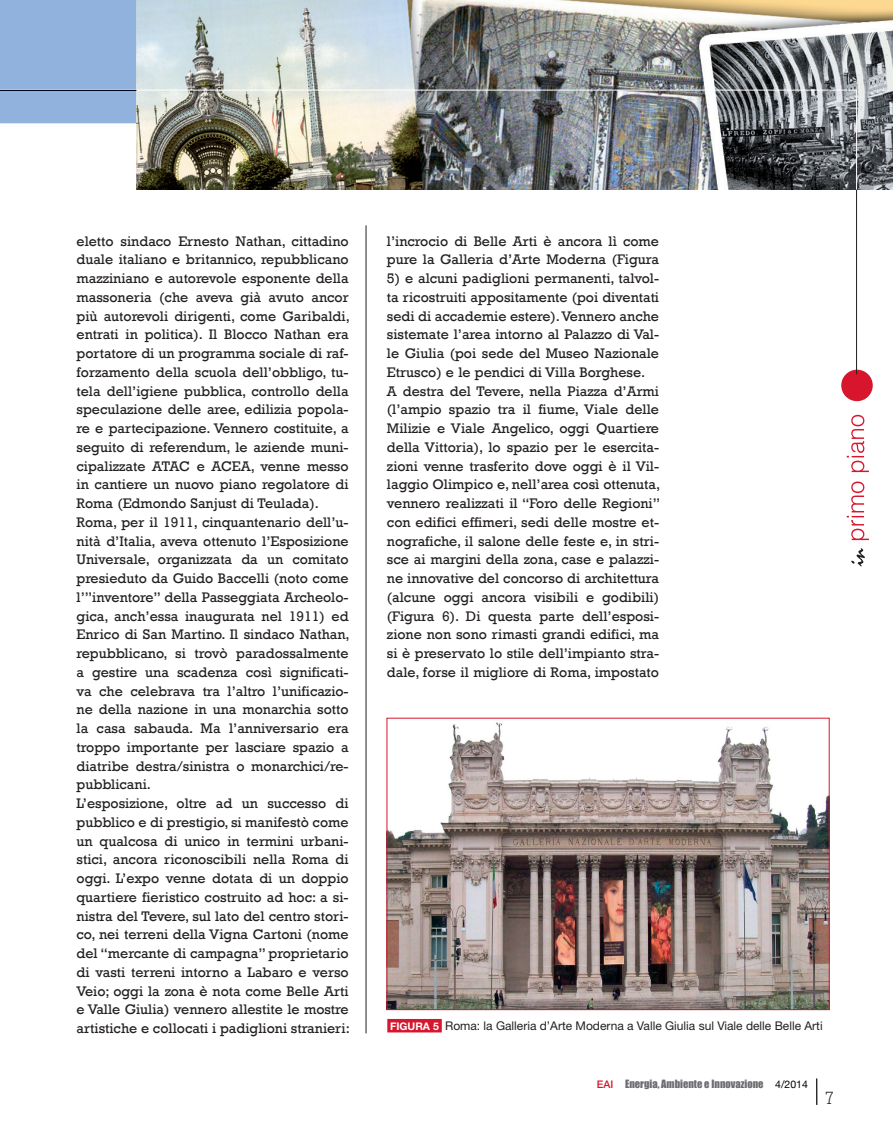
<style>
.page{position:relative;width:893px;height:1127px;background:#fff}
.page>*{position:absolute;margin:0;border:0;box-sizing:border-box;transform-origin:0 0}
.t1{font:300 18px "Rockwell";color:#231f20}
.t2{font:14.25px/18.8px "Rockwell";color:#231f20}
.t3{font:12px "Helvetica Neue";color:#231f20}
.t4{font:10.5px "Impact";color:#6c6d70}
.s1{font-weight:700;font-size:10.5px;color:#fff}
.s2{font-family:"Helvetica Neue";font-weight:500;color:#d7162e}
.s3{font-family:"Helvetica Neue";color:#000002}
</style>
<div class="page">
<svg style="left:816px;top:1078px;width:1px;height:27px"></svg>
<svg style="left:847px;top:415px;width:22px;height:125px"></svg>
<svg style="left:851px;top:548px;width:14px;height:18px"></svg>
<div style="left:841px;top:370px;width:32px;height:31px;background:#d7162e;border-radius:50%"></div>
<hr style="left:366px;top:225px;width:1px;height:808px;background:#231f20">
<img style="left:136px;top:0;width:757px;height:190px">
<hr style="left:856px;top:90px;width:1px;height:284px;background:#231f20">
<hr style="left:856px;top:90px;width:1px;height:100px;background:#fff">
<div style="left:0;top:0;width:136px;height:123px;background:#91b2dd"></div>
<hr style="left:0;top:90px;width:136px;height:1px;background:#01051a">
<hr style="left:136px;top:90px;width:721px;height:1px;background:#fff">
<div style="left:387px;top:1019px;width:55px;height:13px;background:#d7162e"></div>
<img style="left:389px;top:722px;width:439px;height:286px">
<div style="left:387px;top:718px;width:443px;height:292px;border:1px solid #d7162e"></div>
<p class="t2" style="left:77px;top:231px;width:275px">eletto sindaco Ernesto Nathan, cittadino duale italiano e britannico, repubblicano mazziniano e autorevole esponente della massoneria (che aveva già avuto ancor più autorevoli dirigenti, come Garibaldi, entrati in politica). Il Blocco Nathan era portatore di un programma sociale di raf&shy;forzamento della scuola dell’obbligo, tu&shy;tela dell’igiene pubblica, controllo della speculazione delle aree, edilizia popola&shy;re e partecipazione. Vennero costituite, a seguito di referendum, le aziende muni&shy;cipalizzate ATAC e ACEA, venne messo in cantiere un nuovo piano regolatore di Roma (Edmondo Sanjust di Teulada).<br>Roma, per il 1911, cinquantenario dell’u&shy;nità d’Italia, aveva ottenuto l’Esposizione Universale, organizzata da un comitato presieduto da Guido Baccelli (noto come l’”inventore” della Passeggiata Archeolo&shy;gica, anch’essa inaugurata nel 1911) ed Enrico di San Martino. Il sindaco Nathan, repubblicano, si trovò paradossalmente a gestire una scadenza così significati&shy;va che celebrava tra l’altro l’unificazio&shy;ne della nazione in una monarchia sotto la casa sabauda. Ma l’anniversario era troppo importante per lasciare spazio a diatribe destra/sinistra o monarchici/re&shy;pubblicani.<br>L’esposizione, oltre ad un successo di pubblico e di prestigio, si manifestò come un qualcosa di unico in termini urbani&shy;stici, ancora riconoscibili nella Roma di oggi. L’expo venne dotata di un doppio quartiere fieristico costruito ad hoc: a si&shy;nistra del Tevere, sul lato del centro stori&shy;co, nei terreni della Vigna Cartoni (nome del “mercante di campagna” proprietario di vasti terreni intorno a Labaro e verso Veio; oggi la zona è nota come Belle Arti e Valle Giulia) vennero allestite le mostre artistiche e collocati i padiglioni stranieri:</p>
<p class="t2" style="left:387px;top:231px;width:274px">l’incrocio di Belle Arti è ancora lì come pure la Galleria d’Arte Moderna (Figura</p>
<p class="t2" style="left:387px;top:269px;width:275px">5) e alcuni padiglioni permanenti, talvol&shy;ta ricostruiti appositamente (poi diventati sedi di accademie estere). Vennero anche sistemate l’area intorno al Palazzo di Val&shy;le Giulia (poi sede del Museo Nazionale Etrusco) e le pendici di Villa Borghese.<br>A destra del Tevere, nella Piazza d’Armi (l’ampio spazio tra il fiume, Viale delle Milizie e Viale Angelico, oggi Quartiere della Vittoria), lo spazio per le esercita&shy;zioni venne trasferito dove oggi è il Vil&shy;laggio Olimpico e, nell’area così ottenuta, vennero realizzati il “Foro delle Regioni” con edifici effimeri, sedi delle mostre et&shy;nografiche, il salone delle feste e, in stri&shy;sce ai margini della zona, case e palazzi&shy;ne innovative del concorso di architettura (alcune oggi ancora visibili e godibili) (Figura 6). Di questa parte dell’esposi&shy;zione non sono rimasti grandi edifici, ma si è preservato lo stile dell’impianto stra&shy;dale, forse il migliore di Roma, impostato</p>
<p class="t3" style="left:390px;top:1021px;width:434px"><span class="s1">FIGURA 5</span> Roma: la Galleria d’Arte Moderna a Valle Giulia sul Viale delle Belle Arti</p>
<p class="t4" style="left:597px;top:1077px;width:213px"><span class="s2">EAI</span> Energia, Ambiente e Innovazione <span class="s3">4/2014</span></p>
<p class="t1" style="left:825px;top:1091px;width:11px">7</p>
</div>
